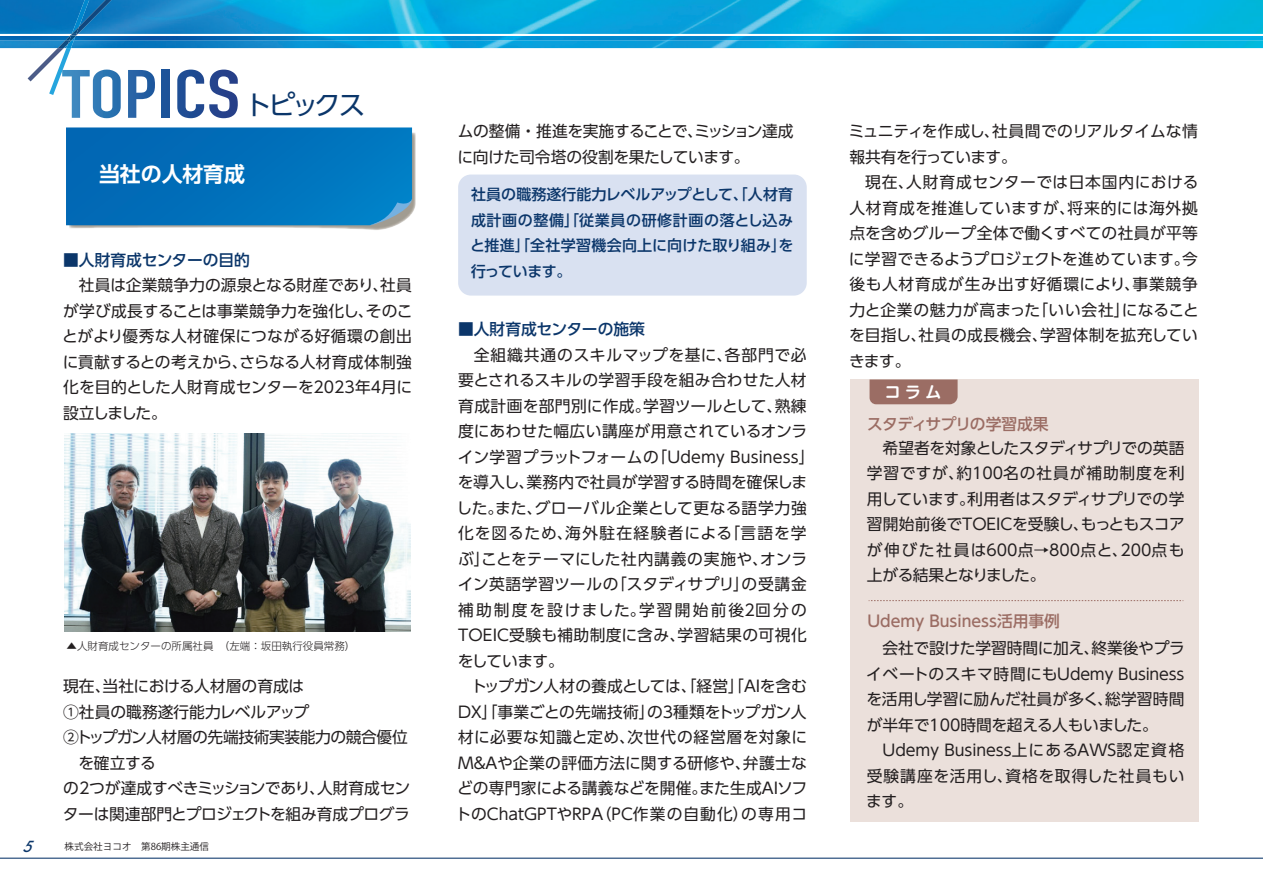
<style>
.page{position:relative;width:1263px;height:893px;background:#fff}
.page>*{position:absolute;margin:0;border:0;box-sizing:border-box;transform-origin:0 0}
.t1{font:26.55px "UD Shin Go Pro";letter-spacing:-.115em;color:#0b366a}
.t2{font:700 21px "UD Shin Go Pro De";letter-spacing:-.01em;color:#fff}
.t3{font:700 15.9px "Shin M Go Pro De";color:#fff}
.t4{font:15.75px/25.5px "UD Shin Go Pro";color:#231f20}
.t5{font:15.75px/25.5px "UD Shin Go Pro";letter-spacing:-.025em;color:#231f20}
.t6{font:500 15.75px "UD Shin Go Pro";color:#0b366a}
.t7{font:500 15.75px "UD Shin Go Pro";color:#9b6d64}
.t8{font:500 15.75px "UD Shin Go Pro";letter-spacing:-.04em;color:#9b6d64}
.t9{font:500 15px/25.5px "UD Shin Go Pro";letter-spacing:.02em;color:#0b366a;text-align:justify}
.t10{font:italic 500 14.85px "Futura";color:#0b366a}
.t11{font:300 10.5px "UD Shin Go Pro";color:#231f20}
.t12{font:9.6px "Koz Go Pro";color:#231f20}
</style>
<div class="page">
<img style="left:0;top:0;width:1263px;height:48px">
<img style="left:0;top:35px;width:1263px;height:5px">
<hr style="left:0;top:34px;width:1263px;height:1px;background:#fff">
<img style="left:72px;top:0;width:4px;height:27px">
<img style="left:76px;top:0;width:36px;height:34px">
<img style="left:68px;top:27px;width:11px;height:7px">
<img style="left:65px;top:433px;width:346px;height:199px">
<svg style="left:28px;top:34px;width:93px;height:84px"></svg>
<svg style="left:128px;top:70px;width:27px;height:48px"></svg>
<div style="left:161px;top:70px;width:9px;height:48px;background:#1c5399"></div>
<svg style="left:177px;top:70px;width:61px;height:48px"></svg>
<img style="left:69px;top:132px;width:347px;height:98px">
<svg style="left:66px;top:127px;width:346px;height:98px;background:#0472bb"></svg>
<hr style="left:0;top:858px;width:1263px;height:1px;background:#0b366a">
<div style="left:458px;top:175px;width:349px;height:121px;background:#d9e1f1;border-radius:13px"></div>
<div style="left:851px;top:379px;width:348px;height:442px;background:#ebe0db"></div>
<div style="left:869px;top:379px;width:88px;height:25px;background:#9b6d64"></div>
<svg style="left:869px;top:600px;width:314px;height:1px"></svg>
<h1 class="t1" style="left:245px;top:83px;width:122px">トピックス</h1>
<h2 class="t2" style="left:99px;top:156px;width:147px">当社の人材育成</h2>
<p class="t6" style="left:63px;top:247px;width:188px">■人財育成センターの目的</p>
<p class="t4" style="left:62px;top:272px;width:352px;text-align:justify">　社員は企業競争力の源泉となる財産であり、社員が学び成長することは事業競争力を強化し、そのことがより優秀な人材確保につながる好循環の創出に貢献するとの考えから、さらなる人材育成体制強化を目的とした人財育成センターを2023年4月に設立しました。</p>
<p class="t11" style="left:67px;top:638px;width:290px">▲人財育成センターの所属社員　（左端：坂田執行役員常務）</p>
<p class="t5" style="left:63px;top:673px;width:349px">現在、当社における人材層の育成は<br>①社員の職務遂行能力レベルアップ<br>②トップガン人材層の先端技術実装能力の競合優位　を確立する<br>の2つが達成すべきミッションであり、人財育成センターは関連部門とプロジェクトを組み育成プログラ</p>
<p class="t10" style="left:22px;top:836px;width:17px">5</p>
<p class="t12" style="left:65px;top:840px;width:146px">株式会社ヨコオ　第86期株主通信</p>
<p class="t5" style="left:458px;top:118px;width:337px">ムの整備・推進を実施することで、ミッション達成に向けた司令塔の役割を果たしています。</p>
<p class="t9" style="left:470px;top:181px;width:325px">社員の職務遂行能力レベルアップとして、「人材育成計画の整備」「従業員の研修計画の落とし込みと推進」「全社学習機会向上に向けた取り組み」を行っています。</p>
<p class="t6" style="left:458px;top:316px;width:188px">■人財育成センターの施策</p>
<p class="t4" style="left:455px;top:341px;width:361px;text-indent:19px">全組織共通のスキルマップを基に、各部門で必要とされるスキルの学習手段を組み合わせた人材育成計画を部門別に作成。学習ツールとして、熟練度にあわせた幅広い講座が用意されているオンライン学習プラットフォームの「Udemy Business」を導入し、業務内で社員が学習する時間を確保しました。また、グローバル企業として更なる語学力強化を図るため、海外駐在経験者による「言語を学ぶ」ことをテーマにした社内講義の実施や、オンライン英語学習ツールの「スタディサプリ」の受講金補助制度を設けました。学習開始前後2回分の<br>TOEIC受験も補助制度に含み、学習結果の可視化をしています。<br>　トップガン人材の養成としては、「経営」「AIを含む<br>DX」「事業ごとの先端技術」の3種類をトップガン人材に必要な知識と定め、次世代の経営層を対象に<br>M＆Aや企業の評価方法に関する研修や、弁護士などの専門家による講義などを開催。また生成AIソフトのChatGPTやRPA（PC作業の自動化）の専用コ</p>
<p class="t4" style="left:849px;top:118px;width:351px">ミュニティを作成し、社員間でのリアルタイムな情報共有を行っています。</p>
<p class="t4" style="left:849px;top:169px;width:352px;text-align:justify;text-indent:16px">現在、人財育成センターでは日本国内における人材育成を推進していますが、将来的には海外拠点を含めグループ全体で働くすべての社員が平等に学習できるようプロジェクトを進めています。今後も人材育成が生み出す好循環により、事業競争力と企業の魅力が高まった「いい会社」になることを目指し、社員の成長機会、学習体制を拡充していきます。</p>
<p class="t3" style="left:885px;top:379px;width:58px">コ ラ ム</p>
<p class="t8" style="left:867px;top:412px;width:183px">スタディサプリの学習成果</p>
<p class="t4" style="left:867px;top:434px;width:319px;text-align:justify">　希望者を対象としたスタディサプリでの英語学習ですが、約100名の社員が補助制度を利用しています。利用者はスタディサプリでの学習開始前後でTOEICを受験し、もっともスコアが伸びた社員は600点→800点と、200点も上がる結果となりました。</p>
<p class="t7" style="left:867px;top:608px;width:194px">Udemy Business活用事例</p>
<p class="t4" style="left:866px;top:635px;width:320px">　会社で設けた学習時間に加え、終業後やプライベートのスキマ時間にもUdemy Businessを活用し学習に励んだ社員が多く、総学習時間が半年で100時間を超える人もいました。　Udemy Business上にあるAWS認定資格受験講座を活用し、資格を取得した社員もいます。</p>
</div>
